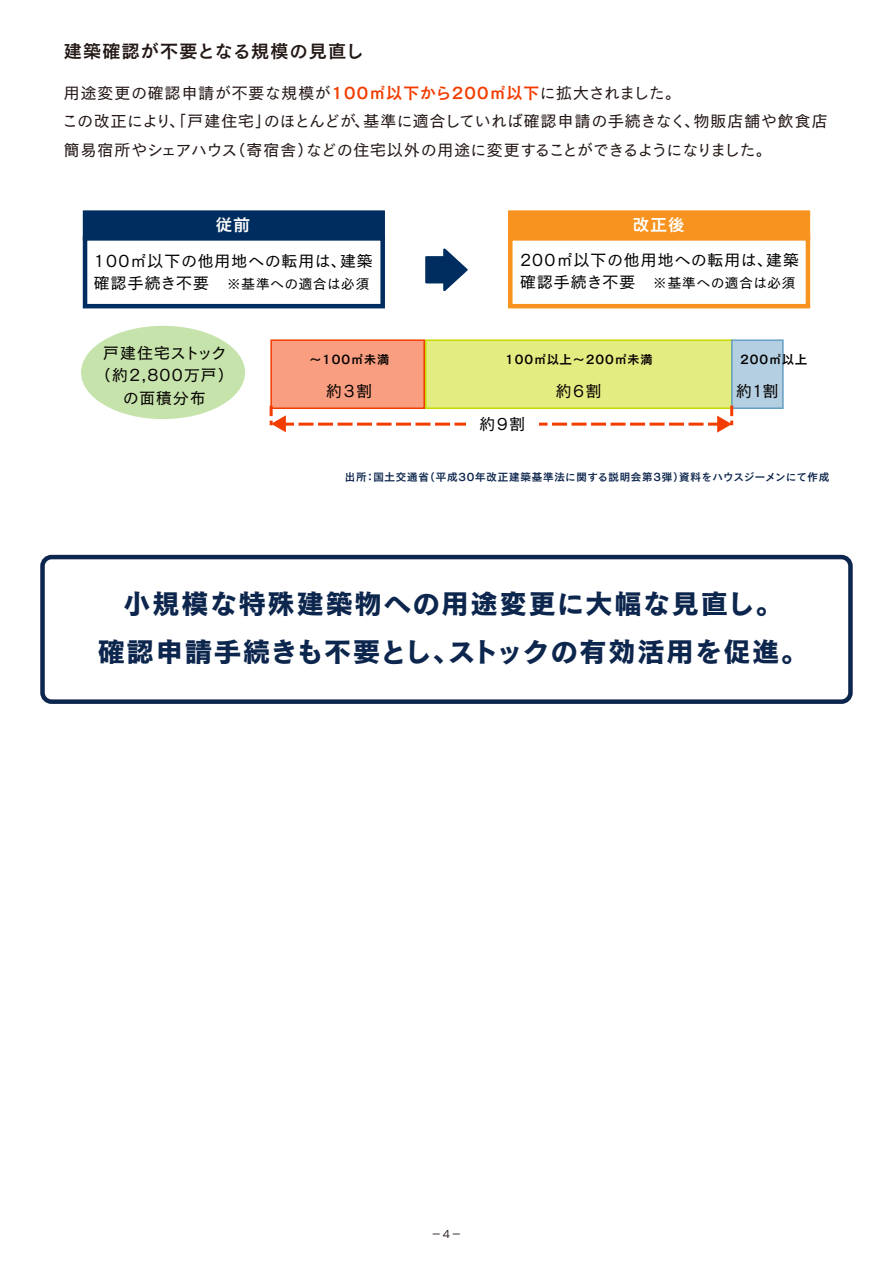
<style>
.page{position:relative;width:893px;height:1263px;background:#fff}
.page>*{position:absolute;margin:0;border:0;box-sizing:border-box;transform-origin:0 0}
.t1{font:27px/48px "New Cezanne Pro N B";letter-spacing:.075em;color:#0d264d;text-align:center}
.t2{font:18px "New Cezanne Pro N DB";letter-spacing:.075em;color:#231815}
.t3{font:16.5px "New Cezanne Pro N DB";color:#fff}
.t4{font:15.75px/28.5px "New Cezanne Pro N M";letter-spacing:.035em;color:#231815}
.t5{font:15.75px/22.5px "New Cezanne Pro N M";letter-spacing:.065em;color:#040000;text-align:center}
.t6{font:13.5px "New Cezanne Pro N M";letter-spacing:.055em;color:#040000}
.t7{font:12px "New Cezanne Pro N DB";letter-spacing:.075em;color:#040000}
.t8{font:10.5px "New Cezanne Pro N DB";letter-spacing:.075em;color:#0d264d}
.t9{font:10.5px "New Cezanne Pro N M";color:#231815}
.s1{font-family:"New Cezanne Pro N DB";color:#f33c00}
.s2{font-size:15.75px}
</style>
<div class="page">
<svg style="left:425px;top:248px;width:43px;height:43px"></svg>
<div style="left:81px;top:326px;width:164px;height:93px;background:#c5e3ab;border-radius:50%"></div>
<div style="left:270px;top:339px;width:155px;height:70px;background:#f99e80;border:2px solid #f33c00"></div>
<div style="left:425px;top:339px;width:308px;height:70px;background:#e3ec80;border:2px solid #c7d800"></div>
<div style="left:731px;top:339px;width:53px;height:70px;background:#b3cfe1;border:2px solid #669fc4"></div>
<div style="left:508px;top:210px;width:302px;height:30px;background:#f7931e;border:4px solid #f7931e"></div>
<div style="left:83px;top:210px;width:302px;height:30px;background:#002d5f;border:4px solid #002d5f"></div>
<div style="left:83px;top:236px;width:302px;height:72px;border:4px solid #002d5f"></div>
<div style="left:508px;top:236px;width:302px;height:72px;border:4px solid #f7931e"></div>
<svg style="left:270px;top:406px;width:463px;height:27px"></svg>
<div style="left:40px;top:555px;width:813px;height:149px;border:4px solid #0d264d;border-radius:9px"></div>
<p class="t2" style="left:64px;top:36px;width:301px">建築確認が不要となる規模の見直し</p>
<p class="t4" style="left:62px;top:77px;width:767px">用途変更の確認申請が不要な規模が<span class="s1">100㎡以下から200㎡以下</span>に拡大されました。<br>この改正により、「戸建住宅」のほとんどが、基準に適合していれば確認申請の手続きなく、物販店舗や飲食店簡易宿所やシェアハウス（寄宿舎）などの住宅以外の用途に変更することができるようになりました。</p>
<p class="t3" style="left:216px;top:210px;width:36px">従前</p>
<p class="t3" style="left:633px;top:210px;width:53px">改正後</p>
<p class="t5" style="left:94px;top:247px;width:280px">100㎡以下の他用地への転用は、建築</p>
<p class="t6" style="left:94px;top:272px;width:277px"><span class="s2">確認手続き不要　</span>※基準への適合は必須</p>
<p class="t5" style="left:520px;top:247px;width:280px">200㎡以下の他用地への転用は、建築</p>
<p class="t6" style="left:520px;top:271px;width:277px"><span class="s2">確認手続き不要　</span>※基準への適合は必須</p>
<p class="t5" style="left:95px;top:340px;width:140px">戸建住宅ストック（約2,800万戸）の面積分布</p>
<p class="t7" style="left:309px;top:349px;width:81px">～100㎡未満</p>
<p class="t7" style="left:505px;top:349px;width:149px">100㎡以上～200㎡未満</p>
<p class="t7" style="left:740px;top:349px;width:68px">200㎡以上</p>
<p class="t5" style="left:326px;top:378px;width:47px">約３割</p>
<p class="t5" style="left:556px;top:378px;width:47px">約６割</p>
<p class="t5" style="left:736px;top:378px;width:44px">約１割</p>
<p class="t5" style="left:479px;top:411px;width:47px">約９割</p>
<p class="t8" style="left:345px;top:468px;width:486px">出所：国土交通省（平成30年改正建築基準法に関する説明会第3弾）資料をハウスジーメンにて作成</p>
<h1 class="t1" style="left:98px;top:577px;width:712px">小規模な特殊建築物への用途変更に大幅な見直し。<br>確認申請手続きも不要とし、ストックの有効活用を促進。</h1>
<p class="t9" style="left:431px;top:1225px;width:32px">－４－</p>
</div>
